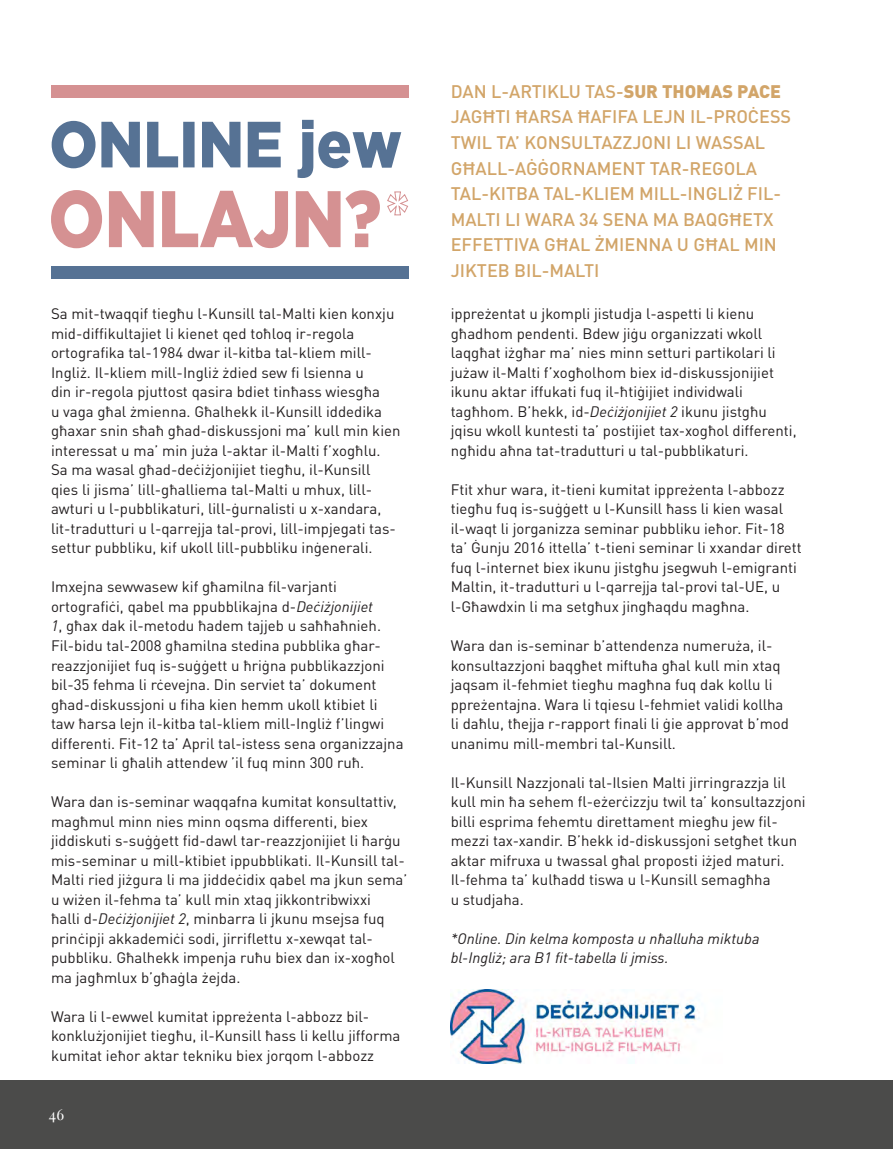
<style>
.page{position:relative;width:893px;height:1149px;background:#fff}
.page>*{position:absolute;margin:0;border:0;box-sizing:border-box;transform-origin:0 0}
.t1{font:500 18px/25.5px "DIN Pro";color:#d2a569}
.t2{font:15px/19.5px "DIN Pro";color:#231f20}
.t3{font:italic 15px "DIN Pro";color:#231f20}
.t4{font:15px "Playfair Display";color:#fff}
.s1{font-style:italic}
.s2{font-weight:900}
</style>
<div class="page">
<div style="left:0;top:1080px;width:893px;height:68px;background:#4b4b4a"></div>
<img style="left:451px;top:989px;width:249px;height:74px">
<svg style="left:52px;top:120px;width:349px;height:58px"></svg>
<svg style="left:51px;top:190px;width:329px;height:58px"></svg>
<div style="left:51px;top:85px;width:357px;height:13px;background:#d59192"></div>
<div style="left:52px;top:266px;width:357px;height:13px;background:#567294"></div>
<svg style="left:387px;top:191px;width:21px;height:25px"></svg>
<p class="t2" style="left:51px;top:302px;width:351px">Sa mit-twaqqif tiegħu l-Kunsill tal-Malti kien konxju mid-diffikultajiet li kienet qed toħloq ir-regola ortografika tal-1984 dwar il-kitba tal-kliem mill-Ingliż. Il-kliem mill-Ingliż żdied sew fi lsienna u<br>din ir-regola pjuttost qasira bdiet tinħass wiesgħa<br>u vaga għal żmienna. Għalhekk il-Kunsill iddedika għaxar snin sħaħ għad-diskussjoni ma’ kull min kien interessat u ma’ min juża l-aktar il-Malti f’xogħlu.<br>Sa ma wasal għad-deċiżjonijiet tiegħu, il-Kunsill qies li jisma’ lill-għalliema tal-Malti u mhux, lill&shy;awturi u l-pubblikaturi, lill-ġurnalisti u x-xandara, lit-tradutturi u l-qarrejja tal-provi, lill-impjegati tas&shy;settur pubbliku, kif ukoll lill-pubbliku inġenerali.</p>
<p class="t2" style="left:51px;top:575px;width:354px">Imxejna sewwasew kif għamilna fil-varjanti ortografiċi, qabel ma ppubblikajna d-<span class="s1">Deċiżjonijiet<br>1</span>, għax dak il-metodu ħadem tajjeb u saħħaħnieh.<br>Fil-bidu tal-2008 għamilna stedina pubblika għar&shy;reazzjonijiet fuq is-suġġett u ħriġna pubblikazzjoni bil-35 fehma li rċevejna. Din serviet ta’ dokument għad-diskussjoni u fiha kien hemm ukoll ktibiet li taw ħarsa lejn il-kitba tal-kliem mill-Ingliż f’lingwi differenti. Fit-12 ta’ April tal-istess sena organizzajna seminar li għalih attendew ’il fuq minn 300 ruħ.</p>
<p class="t2" style="left:51px;top:790px;width:358px">Wara dan is-seminar waqqafna kumitat konsultattiv, magħmul minn nies minn oqsma differenti, biex jiddiskuti s-suġġett fid-dawl tar-reazzjonijiet li ħarġu mis-seminar u mill-ktibiet ippubblikati. Il-Kunsill tal-Malti ried jiżgura li ma jiddeċidix qabel ma jkun sema’ u wiżen il-fehma ta’ kull min xtaq jikkontribwixxi<br>ħalli d-<span class="s1">Deċiżjonijiet 2</span>, minbarra li jkunu msejsa fuq prinċipji akkademiċi sodi, jirriflettu x-xewqat tal&shy;pubbliku. Għalhekk impenja ruħu biex dan ix-xogħol ma jagħmlux b’għaġla żejda.</p>
<p class="t2" style="left:51px;top:1004px;width:351px">Wara li l-ewwel kumitat ippreżenta l-abbozz bil&shy;konklużjonijiet tiegħu, il-Kunsill ħass li kellu jifforma kumitat ieħor aktar tekniku biex jorqom l-abbozz</p>
<p class="t4" style="left:49px;top:1101px;width:17px">46</p>
<p class="t1" style="left:451px;top:77px;width:342px">DAN L-ARTIKLU TAS-<span class="s2">SUR THOMAS PACE<br></span>JAGĦTI ĦARSA ĦAFIFA LEJN IL-PROĊESS<br>TWIL TA’ KONSULTAZZJONI LI WASSAL<br>GĦALL-AĠĠORNAMENT TAR-REGOLA<br>TAL-KITBA TAL-KLIEM MILL-INGLIŻ FIL-<br>MALTI LI WARA 34 SENA MA BAQGĦETX<br>EFFETTIVA GĦAL ŻMIENNA U GĦAL MIN<br>JIKTEB BIL-MALTI</p>
<p class="t2" style="left:451px;top:302px;width:347px">ippreżentat u jkompli jistudja l-aspetti li kienu għadhom pendenti. Bdew jiġu organizzati wkoll laqgħat iżgħar ma’ nies minn setturi partikolari li jużaw il-Malti f’xogħolhom biex id-diskussjonijiet ikunu aktar iffukati fuq il-ħtiġijiet individwali tagħhom. B’hekk, id-<span class="s1">Deċiżjonijiet 2</span> ikunu jistgħu jqisu wkoll kuntesti ta’ postijiet tax-xogħol differenti, ngħidu aħna tat-tradutturi u tal-pubblikaturi.</p>
<p class="t2" style="left:451px;top:478px;width:353px">Ftit xhur wara, it-tieni kumitat ippreżenta l-abbozz tiegħu fuq is-suġġett u l-Kunsill ħass li kien wasal il-waqt li jorganizza seminar pubbliku ieħor. Fit-18 ta’ Ġunju 2016 ittella’ t-tieni seminar li xxandar dirett fuq l-internet biex ikunu jistgħu jsegwuh l-emigranti Maltin, it-tradutturi u l-qarrejja tal-provi tal-UE, u l-Għawdxin li ma setgħux jingħaqdu magħna.</p>
<p class="t2" style="left:451px;top:634px;width:340px">Wara dan is-seminar b’attendenza numeruża, il&shy;konsultazzjoni baqgħet miftuħa għal kull min xtaq jaqsam il-fehmiet tiegħu magħna fuq dak kollu li ppreżentajna. Wara li tqiesu l-fehmiet validi kollha li daħlu, tħejja r-rapport finali li ġie approvat b’mod unanimu mill-membri tal-Kunsill.</p>
<p class="t2" style="left:451px;top:770px;width:356px">Il-Kunsill Nazzjonali tal-Ilsien Malti jirringrazzja lil kull min ħa sehem fl-eżerċizzju twil ta’ konsultazzjoni billi esprima fehemtu direttament miegħu jew fil&shy;mezzi tax-xandir. B’hekk id-diskussjoni setgħet tkun aktar mifruxa u twassal għal proposti iżjed maturi.</p>
<p class="t2" style="left:451px;top:868px;width:321px">Il-fehma ta’ kulħadd tiswa u l-Kunsill semagħha</p>
<p class="t2" style="left:451px;top:887px;width:75px">u studjaha.</p>
<p class="t3" style="left:451px;top:926px;width:310px">*Online. Din kelma komposta u nħalluha miktuba</p>
<p class="t3" style="left:451px;top:945px;width:219px">bl-Ingliż; ara B1 fit-tabella li jmiss.</p>
</div>
